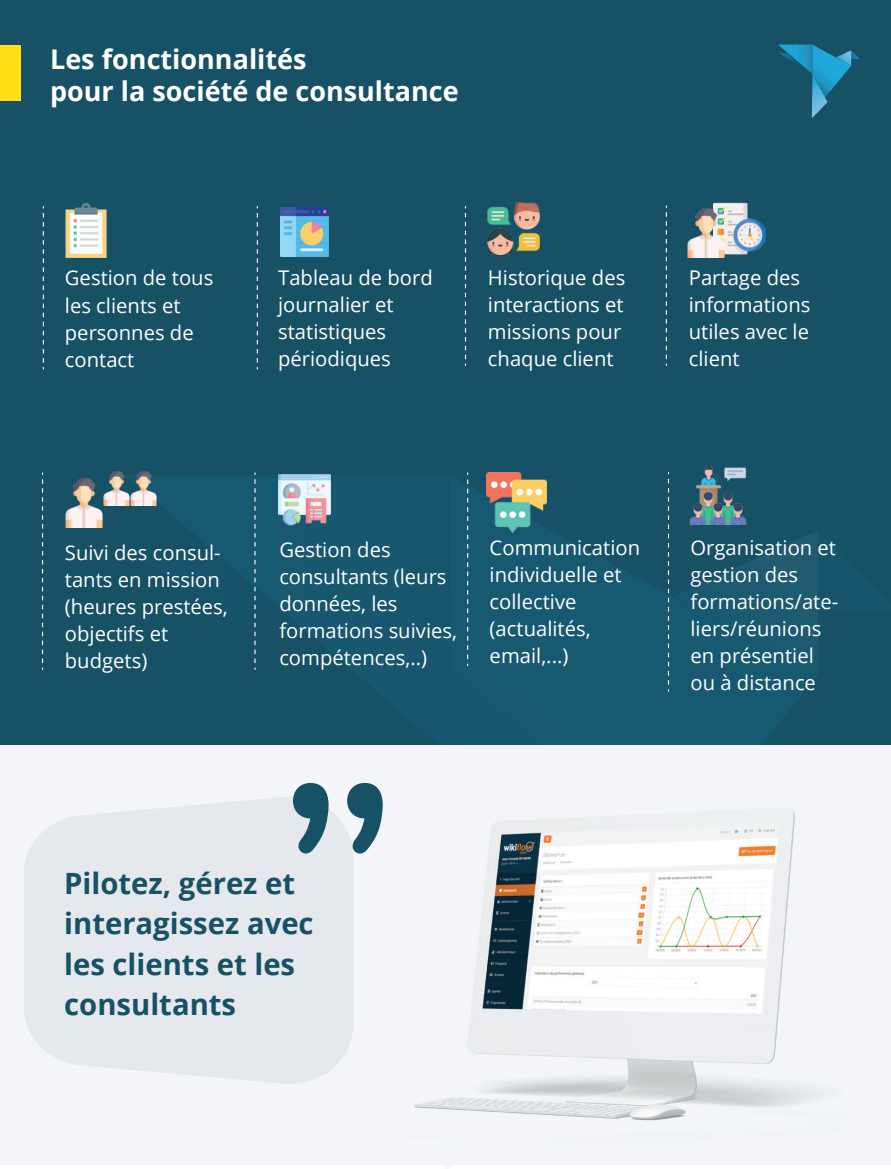
<style>
.page{position:relative;width:891px;height:1169px;background:#fff}
.page>*{position:absolute;margin:0;border:0;box-sizing:border-box;transform-origin:0 0}
.t1{font:700 29.25px/40.5px "Open Sans";color:#175166}
.t2{font:700 27px/31.5px "Open Sans";color:#fff}
.t3{font:20.25px/27px "Open Sans";color:#fff}
</style>
<div class="page">
<div style="left:0;top:0;width:891px;height:1164px;background:#175166"></div>
<svg style="left:450px;top:475px;width:354px;height:269px"></svg>
<svg style="left:126px;top:475px;width:168px;height:83px"></svg>
<img style="left:313px;top:744px;width:578px;height:419px">
<div style="left:0;top:744px;width:313px;height:419px;background:#f3f5f8"></div>
<svg style="left:24px;top:797px;width:329px;height:286px;fill:#e5e9ed"></svg>
<div style="left:0;top:45px;width:21px;height:56px;background:#ffdd17"></div>
<svg style="left:293px;top:782px;width:90px;height:71px"></svg>
<svg style="left:779px;top:45px;width:81px;height:73px"></svg>
<svg style="left:257px;top:206px;width:1px;height:163px"></svg>
<svg style="left:465px;top:206px;width:1px;height:160px"></svg>
<svg style="left:254px;top:472px;width:2px;height:197px"></svg>
<svg style="left:467px;top:472px;width:1px;height:193px"></svg>
<svg style="left:43px;top:206px;width:1px;height:163px"></svg>
<svg style="left:42px;top:472px;width:1px;height:197px"></svg>
<svg style="left:666px;top:205px;width:1px;height:161px"></svg>
<svg style="left:668px;top:472px;width:150px;height:219px"></svg>
<img style="left:65px;top:478px;width:44px;height:50px">
<img style="left:100px;top:472px;width:27px;height:33px">
<img style="left:127px;top:472px;width:33px;height:33px">
<img style="left:280px;top:208px;width:49px;height:48px">
<img style="left:487px;top:472px;width:59px;height:60px">
<img style="left:689px;top:466px;width:58px;height:58px">
<img style="left:65px;top:203px;width:42px;height:55px">
<img style="left:713px;top:202px;width:52px;height:52px">
<img style="left:687px;top:208px;width:44px;height:49px">
<img style="left:487px;top:202px;width:52px;height:52px">
<img style="left:279px;top:474px;width:52px;height:51px">
<h2 class="t2" style="left:50px;top:43px;width:410px">Les fonctionnalités<br>pour la société de consultance</h2>
<p class="t3" style="left:65px;top:264px;width:150px">Gestion de tous les clients et personnes de contact</p>
<p class="t3" style="left:278px;top:264px;width:156px">Tableau de bord journalier et statistiques périodiques</p>
<p class="t3" style="left:488px;top:264px;width:139px">Historique des interactions et missions pour chaque client</p>
<p class="t3" style="left:689px;top:263px;width:123px">Partage des informations utiles avec le client</p>
<p class="t3" style="left:65px;top:538px;width:164px">Suivi des consul&shy;tants en mission (heures prestées, objectifs et budgets)</p>
<p class="t3" style="left:279px;top:536px;width:179px">Gestion des consultants (leurs données, les formations suivies, compétences,..)</p>
<p class="t3" style="left:490px;top:533px;width:152px">Communication individuelle et collective (actualités, email,...)</p>
<p class="t3" style="left:690px;top:533px;width:149px">Organisation et gestion des formations/ate&shy;liers/réunions en présentiel ou à distance</p>
<h1 class="t1" style="left:64px;top:861px;width:251px">Pilotez, gérez et interagissez avec les clients et les consultants</h1>
</div>
